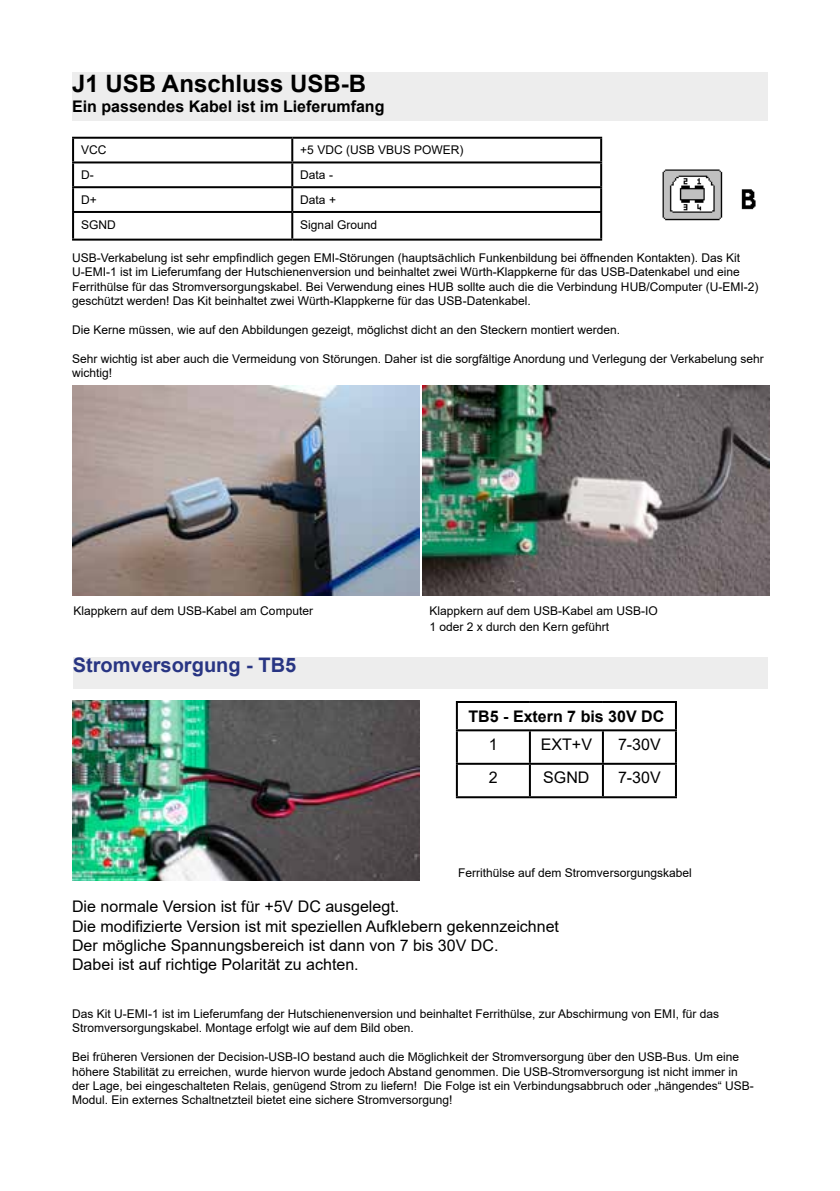
<style>
.page{position:relative;width:840px;height:1191px;background:#fff}
.page>*{position:absolute;margin:0;border:0;box-sizing:border-box;transform-origin:0 0}
.t1{font:700 24px "Arial";color:#000}
.t2{font:700 20px "Arial";color:#283583}
.t3{font:16px/19.2px "Arial";color:#000}
.t4{font:700 16px "Arial";color:#000}
.t5{font:12px/14.4px "Arial";color:#000}
</style>
<div class="page">
<div style="left:73px;top:657px;width:693px;height:31px;background:#ededed"></div>
<div style="left:72px;top:72px;width:695px;height:48px;background:#ededed"></div>
<hr style="left:455px;top:701px;width:74px;height:2px;background:#000">
<hr style="left:455px;top:703px;width:2px;height:26px;background:#000">
<hr style="left:529px;top:701px;width:73px;height:2px;background:#000">
<hr style="left:602px;top:701px;width:74px;height:2px;background:#000">
<hr style="left:674px;top:703px;width:2px;height:26px;background:#000">
<hr style="left:455px;top:729px;width:74px;height:2px;background:#000">
<hr style="left:455px;top:731px;width:2px;height:32px;background:#000">
<hr style="left:529px;top:729px;width:73px;height:2px;background:#000">
<hr style="left:528px;top:731px;width:2px;height:32px;background:#000">
<hr style="left:602px;top:729px;width:74px;height:2px;background:#000">
<hr style="left:601px;top:731px;width:2px;height:32px;background:#000">
<hr style="left:674px;top:731px;width:2px;height:32px;background:#000">
<hr style="left:455px;top:763px;width:74px;height:2px;background:#000">
<hr style="left:455px;top:765px;width:2px;height:31px;background:#000">
<hr style="left:529px;top:763px;width:73px;height:2px;background:#000">
<hr style="left:528px;top:765px;width:2px;height:31px;background:#000">
<hr style="left:602px;top:763px;width:74px;height:2px;background:#000">
<hr style="left:601px;top:765px;width:2px;height:31px;background:#000">
<hr style="left:674px;top:765px;width:2px;height:31px;background:#000">
<hr style="left:455px;top:796px;width:74px;height:2px;background:#000">
<hr style="left:529px;top:796px;width:73px;height:2px;background:#000">
<hr style="left:602px;top:796px;width:74px;height:2px;background:#000">
<img style="left:72px;top:701px;width:347px;height:179px">
<img style="left:72px;top:386px;width:347px;height:209px">
<img style="left:422px;top:386px;width:347px;height:209px">
<img style="left:662px;top:169px;width:94px;height:52px">
<hr style="left:72px;top:137px;width:220px;height:2px;background:#000">
<hr style="left:72px;top:139px;width:2px;height:22px;background:#000">
<hr style="left:292px;top:137px;width:310px;height:2px;background:#000">
<hr style="left:291px;top:139px;width:2px;height:22px;background:#000">
<hr style="left:600px;top:139px;width:2px;height:22px;background:#000">
<hr style="left:72px;top:161px;width:220px;height:2px;background:#000">
<hr style="left:72px;top:163px;width:2px;height:23px;background:#000">
<hr style="left:292px;top:161px;width:310px;height:2px;background:#000">
<hr style="left:291px;top:163px;width:2px;height:23px;background:#000">
<hr style="left:600px;top:163px;width:2px;height:23px;background:#000">
<hr style="left:72px;top:186px;width:220px;height:2px;background:#000">
<hr style="left:72px;top:188px;width:2px;height:23px;background:#000">
<hr style="left:292px;top:186px;width:310px;height:2px;background:#000">
<hr style="left:291px;top:188px;width:2px;height:23px;background:#000">
<hr style="left:600px;top:188px;width:2px;height:23px;background:#000">
<hr style="left:72px;top:211px;width:220px;height:2px;background:#000">
<hr style="left:72px;top:213px;width:2px;height:26px;background:#000">
<hr style="left:292px;top:211px;width:310px;height:2px;background:#000">
<hr style="left:291px;top:213px;width:2px;height:26px;background:#000">
<hr style="left:600px;top:213px;width:2px;height:26px;background:#000">
<hr style="left:72px;top:239px;width:220px;height:2px;background:#000">
<hr style="left:292px;top:239px;width:310px;height:2px;background:#000">
<h1 class="t1" style="left:72px;top:67px;width:295px">J1 USB Anschluss USB-B</h1>
<h3 class="t4" style="left:72px;top:95px;width:314px">Ein passendes Kabel ist im Lieferumfang</h3>
<p class="t5" style="left:81px;top:143px;width:27px">VCC</p>
<p class="t5" style="left:300px;top:143px;width:165px">+5 VDC (USB VBUS POWER)</p>
<p class="t5" style="left:81px;top:168px;width:14px">D-</p>
<p class="t5" style="left:300px;top:168px;width:34px">Data -</p>
<p class="t5" style="left:81px;top:192px;width:17px">D+</p>
<p class="t5" style="left:300px;top:192px;width:37px">Data +</p>
<p class="t5" style="left:81px;top:217px;width:36px">SGND</p>
<p class="t5" style="left:300px;top:217px;width:78px">Signal Ground</p>
<p class="t5" style="left:72px;top:250px;width:687px">USB-Verkabelung ist sehr empfindlich gegen EMI-Störungen (hauptsächlich Funkenbildung bei öffnenden Kontakten). Das Kit U-EMI-1 ist im Lieferumfang der Hutschienenversion und beinhaltet zwei Würth-Klappkerne für das USB-Datenkabel und eine Ferrithülse für das Stromversorgungskabel. Bei Verwendung eines HUB sollte auch die die Verbindung HUB/Computer (U-EMI-2) geschützt werden! Das Kit beinhaltet zwei Würth-Klappkerne für das USB-Datenkabel.</p>
<p class="t5" style="left:72px;top:322px;width:549px">Die Kerne müssen, wie auf den Abbildungen gezeigt, möglichst dicht an den Steckern montiert werden.</p>
<p class="t5" style="left:72px;top:351px;width:693px">Sehr wichtig ist aber auch die Vermeidung von Störungen. Daher ist die sorgfältige Anordung und Verlegung der Verkabelung sehr wichtig!</p>
<p class="t5" style="left:73px;top:603px;width:241px">Klappkern auf dem USB-Kabel am Computer</p>
<p class="t5" style="left:429px;top:602px;width:230px;line-height:16.8px">Klappkern auf dem USB-Kabel am USB-IO<br>1 oder 2 x durch den Kern geführt</p>
<h2 class="t2" style="left:73px;top:651px;width:225px">Stromversorgung - TB5</h2>
<h3 class="t4" style="left:468px;top:704px;width:197px">TB5 - Extern 7 bis 30V DC</h3>
<h3 class="t3" style="left:488px;top:734px;width:10px">1</h3>
<h3 class="t3" style="left:540px;top:734px;width:53px">EXT+V</h3>
<h3 class="t3" style="left:617px;top:734px;width:44px">7-30V</h3>
<h3 class="t3" style="left:488px;top:768px;width:10px">2</h3>
<h3 class="t3" style="left:543px;top:768px;width:48px">SGND</h3>
<h3 class="t3" style="left:617px;top:768px;width:44px">7-30V</h3>
<p class="t5" style="left:458px;top:865px;width:235px">Ferrithülse auf dem Stromversorgungskabel</p>
<h3 class="t3" style="left:72px;top:897px;width:488px">Die normale Version ist für +5V DC ausgelegt.<br>Die modifizierte Version ist mit speziellen Aufklebern gekennzeichnet Der mögliche Spannungsbereich ist dann von 7 bis 30V DC.<br>Dabei ist auf richtige Polarität zu achten.</h3>
<p class="t5" style="left:72px;top:1006px;width:648px">Das Kit U-EMI-1 ist im Lieferumfang der Hutschienenversion und beinhaltet Ferrithülse, zur Abschirmung von EMI, für das<br>Stromversorgungskabel. Montage erfolgt wie auf dem Bild oben.</p>
<p class="t5" style="left:72px;top:1049px;width:683px">Bei früheren Versionen der Decision-USB-IO bestand auch die Möglichkeit der Stromversorgung über den USB-Bus. Um eine höhere Stabilität zu erreichen, wurde hiervon wurde jedoch Abstand genommen. Die USB-Stromversorgung ist nicht immer in der Lage, bei eingeschalteten Relais, genügend Strom zu liefern! Die Folge ist ein Verbindungsabbruch oder „hängendes“ USB-Modul. Ein externes Schaltnetzteil bietet eine sichere Stromversorgung!</p>
</div>
